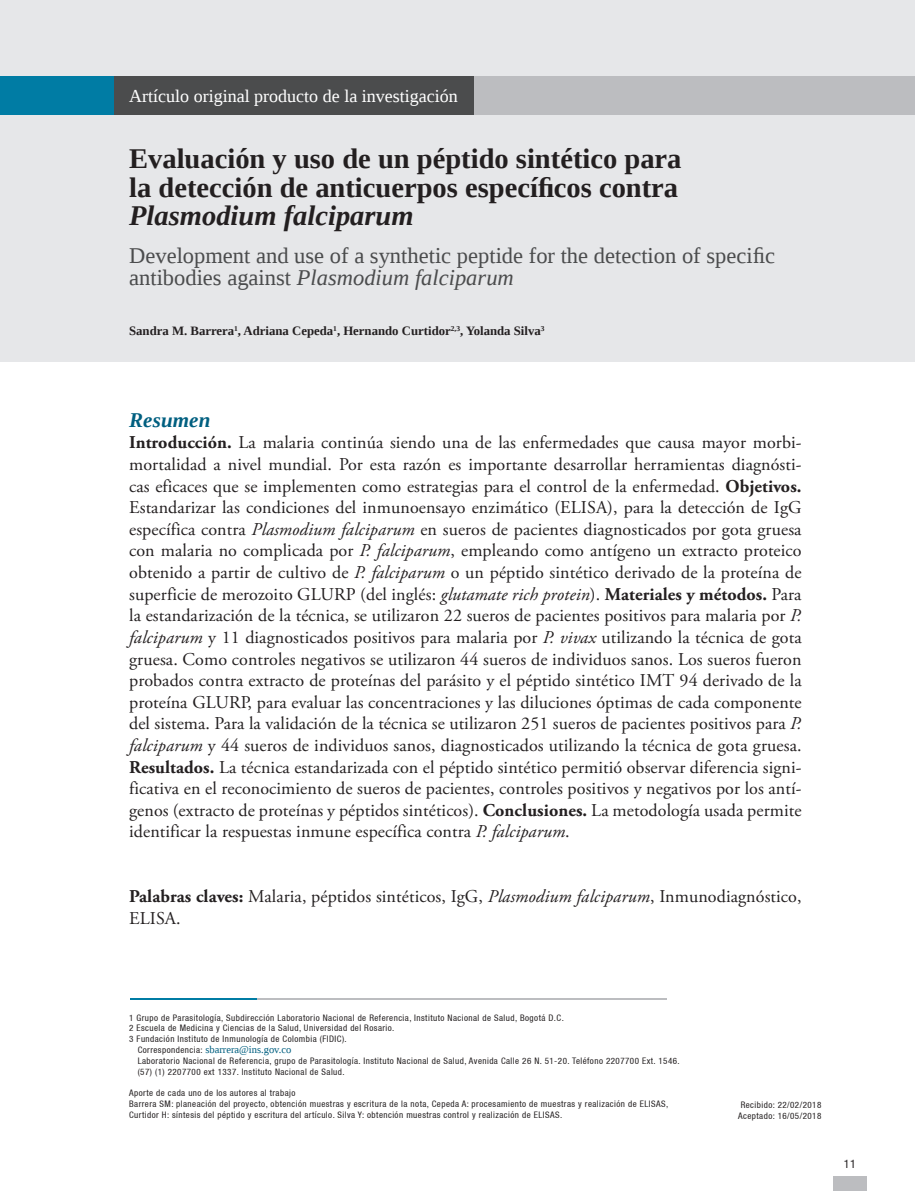
<style>
.page{position:relative;width:915px;height:1191px;background:#fff}
.page>*{position:absolute;margin:0;border:0;box-sizing:border-box;transform-origin:0 0}
.t1{font:700 28.5px/28.5px "Liberation Serif";color:#231f20;text-align:justify}
.t2{font:22.5px/22.5px "Liberation Serif";color:#4b4c4d}
.t3{font:italic 700 21px "Liberation Serif";letter-spacing:.005em;color:#005f80}
.t4{font:18px/21.6px "Adobe Garamond Pro";letter-spacing:.005em;color:#231f20;text-align:justify}
.t5{font:18px "Liberation Serif";color:#fff}
.t6{font:700 12.75px "Liberation Serif";color:#231f20}
.t7{font:condensed 12px "Helvetica 57";color:#231f20}
.t8{font:10.5px "Liberation Serif";color:#005f80}
.t9{font:condensed 9px/10.8px "Helvetica 57";letter-spacing:.05em;color:#231f20}
.s1{font-style:italic}
.s2{font-weight:700}
.s3{font-family:"Helvetica 57";font-stretch:condensed;font-size:9px;color:#231f20}
</style>
<div class="page">
<div style="left:832px;top:1175px;width:34px;height:16px;background:#bcbdc0"></div>
<div style="left:0;top:0;width:914px;height:361px;background:#e6e7e9"></div>
<div style="left:251px;top:76px;width:663px;height:39px;background:#bcbdc0"></div>
<div style="left:105px;top:76px;width:368px;height:39px;background:#4b4c4d"></div>
<div style="left:0;top:76px;width:114px;height:39px;background:#007ca4"></div>
<hr style="left:130px;top:997px;width:127px;height:2px;background:#007ca4">
<hr style="left:257px;top:997px;width:409px;height:2px;background:#bcbdc0">
<p class="t5" style="left:129px;top:84px;width:330px">Artículo original producto de la investigación</p>
<p class="t1" style="left:129px;top:144px;width:553px">Evaluación y uso de un péptido sintético para la detección de anticuerpos específicos contra <span class="s1">Plasmodium falciparum</span></p>
<p class="t2" style="left:129px;top:244px;width:647px">Development and use of a synthetic peptide for the detection of specific antibodies against <span class="s1">Plasmodium falciparum</span></p>
<p class="t6" style="left:129px;top:322px;width:417px">Sandra M. Barrera<sup>1</sup>, Adriana Cepeda<sup>1</sup>, Hernando Curtidor<sup>2,3</sup>, Yolanda Silva<sup>3</sup></p>
<p class="t3" style="left:129px;top:406px;width:83px">Resumen</p>
<p class="t4" style="left:129px;top:432px;width:673px"><span class="s2">Introducción.</span> La malaria continúa siendo una de las enfermedades que causa mayor morbi&shy;mortalidad a nivel mundial. Por esta razón es importante desarrollar herramientas diagnósti&shy;cas eficaces que se implementen como estrategias para el control de la enfermedad. <span class="s2">Objetivos.<br></span>Estandarizar las condiciones del inmunoensayo enzimático (ELISA), para la detección de IgG específica contra <span class="s1">Plasmodium falciparum</span> en sueros de pacientes diagnosticados por gota gruesa con malaria no complicada por <span class="s1">P. falciparum</span>, empleando como antígeno un extracto proteico obtenido a partir de cultivo de <span class="s1">P. falciparum</span> o un péptido sintético derivado de la proteína de superficie de merozoito GLURP (del inglés: <span class="s1">glutamate rich protein</span>). <span class="s2">Materiales y métodos.</span> Para la estandarización de la técnica, se utilizaron 22 sueros de pacientes positivos para malaria por <span class="s1">P. falciparum</span> y 11 diagnosticados positivos para malaria por <span class="s1">P. vivax</span> utilizando la técnica de gota gruesa. Como controles negativos se utilizaron 44 sueros de individuos sanos. Los sueros fueron probados contra extracto de proteínas del parásito y el péptido sintético IMT 94 derivado de la proteína GLURP, para evaluar las concentraciones y las diluciones óptimas de cada componente del sistema. Para la validación de la técnica se utilizaron 251 sueros de pacientes positivos para <span class="s1">P. falciparum</span> y 44 sueros de individuos sanos, diagnosticados utilizando la técnica de gota gruesa.<br><span class="s2">Resultados.</span> La técnica estandarizada con el péptido sintético permitió observar diferencia signi&shy;ficativa en el reconocimiento de sueros de pacientes, controles positivos y negativos por los antí&shy;genos (extracto de proteínas y péptidos sintéticos). <span class="s2">Conclusiones.</span> La metodología usada permite identificar la respuestas inmune específica contra <span class="s1">P. falciparum</span>.</p>
<p class="t4" style="left:129px;top:886px;width:673px"><span class="s2">Palabras claves:</span> Malaria, péptidos sintéticos, IgG, <span class="s1">Plasmodium falciparum</span>, Inmunodiagnóstico,<br>ELISA.</p>
<p class="t9" style="left:129px;top:1012px;width:436px">1 Grupo de Parasitología, Subdirección Laboratorio Nacional de Referencia, Instituto Nacional de Salud, Bogotá D.C.</p>
<p class="t9" style="left:129px;top:1022px;width:267px">2 Escuela de Medicina y Ciencias de la Salud, Universidad del Rosario.</p>
<p class="t9" style="left:129px;top:1033px;width:219px">3 Fundación Instituto de Inmunología de Colombia (FIDIC).</p>
<p class="t8" style="left:138px;top:1042px;width:155px"><span class="s3">Correspondencia:</span> sbarrera@ins.gov.co</p>
<p class="t9" style="left:138px;top:1055px;width:543px">Laboratorio Nacional de Referencia, grupo de Parasitología. Instituto Nacional de Salud, Avenida Calle 26 N. 51-20. Teléfono 2207700 Ext. 1546. (57) (1) 2207700 ext 1337. Instituto Nacional de Salud.</p>
<p class="t9" style="left:129px;top:1087px;width:168px">Aporte de cada uno de los autores al trabajo</p>
<p class="t9" style="left:129px;top:1098px;width:540px">Barrera SM: planeación del proyecto, obtención muestras y escritura de la nota, Cepeda A: procesamiento de muestras y realización de ELISAS,<br>Curtidor H: síntesis del péptido y escritura del artículo. Silva Y: obtención muestras control y realización de ELISAS.</p>
<p class="t9" style="left:740px;top:1099px;width:82px">Recibido: 22/02/2018</p>
<p class="t9" style="left:738px;top:1110px;width:85px">Aceptado: 16/05/2018</p>
<p class="t7" style="left:843px;top:1156px;width:14px">11</p>
</div>
